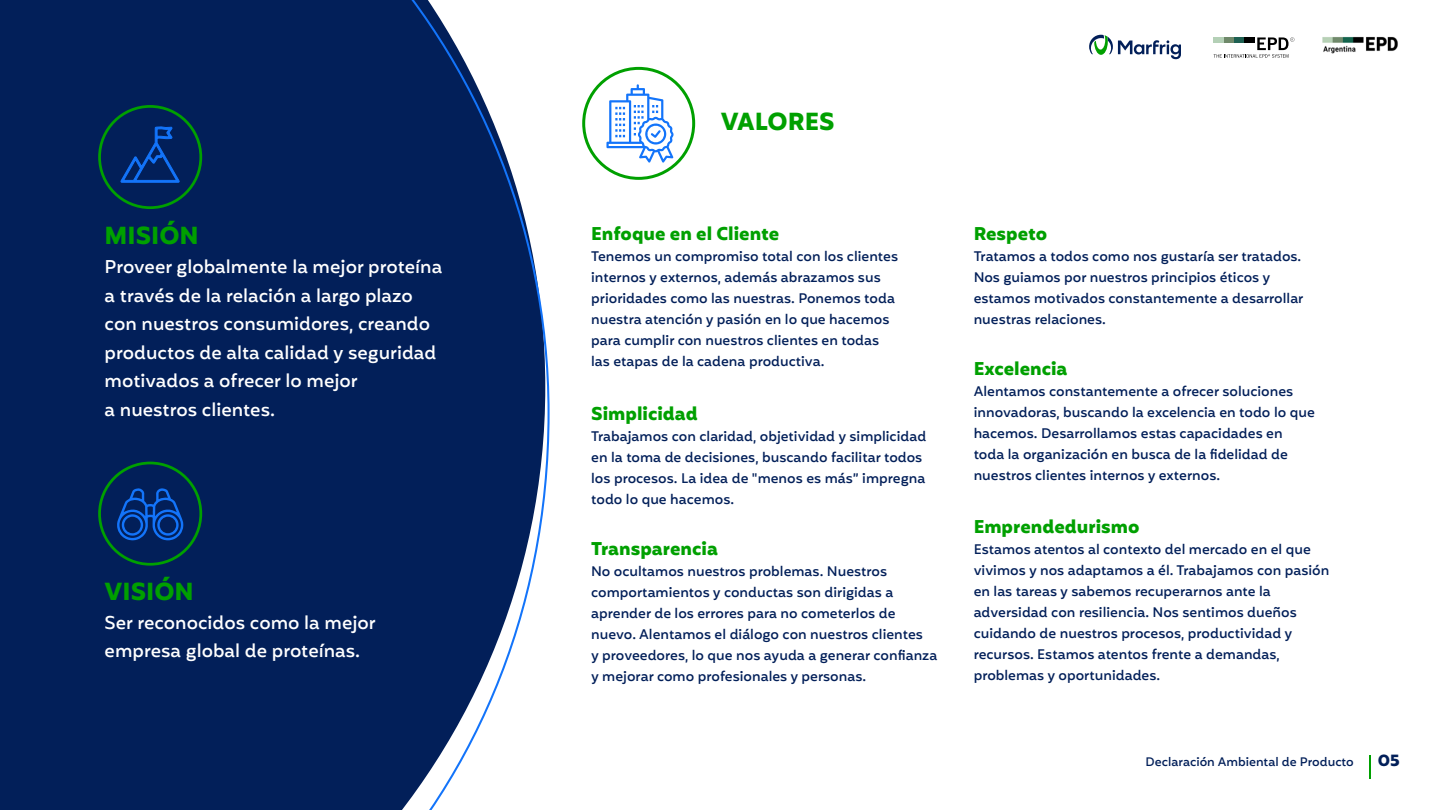
<style>
.page{position:relative;width:1440px;height:810px;background:#fff}
.page>*{position:absolute;margin:0;border:0;box-sizing:border-box;transform-origin:0 0}
.t1{font:700 24px "Mohr";color:#00a000}
.t2{font:500 18px/28.6px "Mohr";color:#fff}
.t3{font:700 18px "Mohr";color:#00a000}
.t4{font:700 15.75px "Mohr";color:#021f59}
.t5{font:500 13.5px/21.1px "Mohr";color:#021f59}
.t6{font:500 12px "Mohr";color:#021f59}
</style>
<div class="page">
<svg style="left:0;top:0;width:550px;height:810px;background:#173267"></svg>
<hr style="left:1369px;top:755px;width:2px;height:24px;background:#00a000">
<svg style="left:1089px;top:35px;width:92px;height:24px"></svg>
<div style="left:1213px;top:38px;width:11px;height:5px;background:#b4d0b6"></div>
<svg style="left:1214px;top:37px;width:80px;height:21px"></svg>
<img style="left:1322px;top:36px;width:76px;height:17px">
<div style="left:582px;top:67px;width:113px;height:113px;border:3px solid #00a000;border-radius:50%"></div>
<svg style="left:606px;top:84px;width:68px;height:79px"></svg>
<div style="left:100px;top:106px;width:101px;height:102px;background:#021f59;border-radius:50%"></div>
<div style="left:98px;top:105px;width:104px;height:104px;border:3px solid #00a000;border-radius:50%"></div>
<svg style="left:120px;top:126px;width:60px;height:57px"></svg>
<div style="left:100px;top:463px;width:101px;height:101px;background:#021f59;border-radius:50%"></div>
<div style="left:98px;top:462px;width:104px;height:104px;border:3px solid #00a000;border-radius:50%"></div>
<svg style="left:117px;top:488px;width:66px;height:52px"></svg>
<h1 class="t1" style="left:105px;top:222px;width:96px">MISIÓN</h1>
<h2 class="t2" style="left:105px;top:253px;width:339px">Proveer globalmente la mejor proteína a través de la relación a largo plazo con nuestros consumidores, creando productos de alta calidad y seguridad motivados a ofrecer lo mejor<br>a nuestros clientes.</h2>
<h1 class="t1" style="left:105px;top:578px;width:91px">VISIÓN</h1>
<h2 class="t2" style="left:105px;top:608px;width:273px">Ser reconocidos como la mejor empresa global de proteínas.</h2>
<h1 class="t1" style="left:721px;top:108px;width:115px">VALORES</h1>
<h2 class="t3" style="left:591px;top:223px;width:190px">Enfoque en el Cliente</h2>
<p class="t5" style="left:591px;top:246px;width:308px">Tenemos un compromiso total con los clientes internos y externos, además abrazamos sus prioridades como las nuestras. Ponemos toda nuestra atención y pasión en lo que hacemos para cumplir con nuestros clientes en todas las etapas de la cadena productiva.</p>
<h2 class="t3" style="left:591px;top:403px;width:108px">Simplicidad</h2>
<p class="t5" style="left:591px;top:426px;width:337px">Trabajamos con claridad, objetividad y simplicidad en la toma de decisiones, buscando facilitar todos los procesos. La idea de "menos es más” impregna todo lo que hacemos.</p>
<h2 class="t3" style="left:591px;top:538px;width:128px">Transparencia</h2>
<p class="t5" style="left:591px;top:561px;width:348px">No ocultamos nuestros problemas. Nuestros comportamientos y conductas son dirigidas a aprender de los errores para no cometerlos de nuevo. Alentamos el diálogo con nuestros clientes<br>y proveedores, lo que nos ayuda a generar confianza y mejorar como profesionales y personas.</p>
<h2 class="t3" style="left:974px;top:223px;width:75px">Respeto</h2>
<p class="t5" style="left:974px;top:246px;width:331px">Tratamos a todos como nos gustaría ser tratados.<br>Nos guiamos por nuestros principios éticos y estamos motivados constantemente a desarrollar nuestras relaciones.</p>
<h2 class="t3" style="left:974px;top:358px;width:95px">Excelencia</h2>
<p class="t5" style="left:974px;top:381px;width:343px">Alentamos constantemente a ofrecer soluciones innovadoras, buscando la excelencia en todo lo que hacemos. Desarrollamos estas capacidades en toda la organización en busca de la fidelidad de nuestros clientes internos y externos.</p>
<h2 class="t3" style="left:974px;top:516px;width:167px">Emprendedurismo</h2>
<p class="t5" style="left:974px;top:538px;width:357px">Estamos atentos al contexto del mercado en el que vivimos y nos adaptamos a él. Trabajamos con pasión en las tareas y sabemos recuperarnos ante la adversidad con resiliencia. Nos sentimos dueños cuidando de nuestros procesos, productividad y recursos. Estamos atentos frente a demandas, problemas y oportunidades.</p>
<p class="t6" style="left:1146px;top:755px;width:210px">Declaración Ambiental de Producto</p>
<p class="t4" style="left:1378px;top:752px;width:24px">05</p>
</div>
